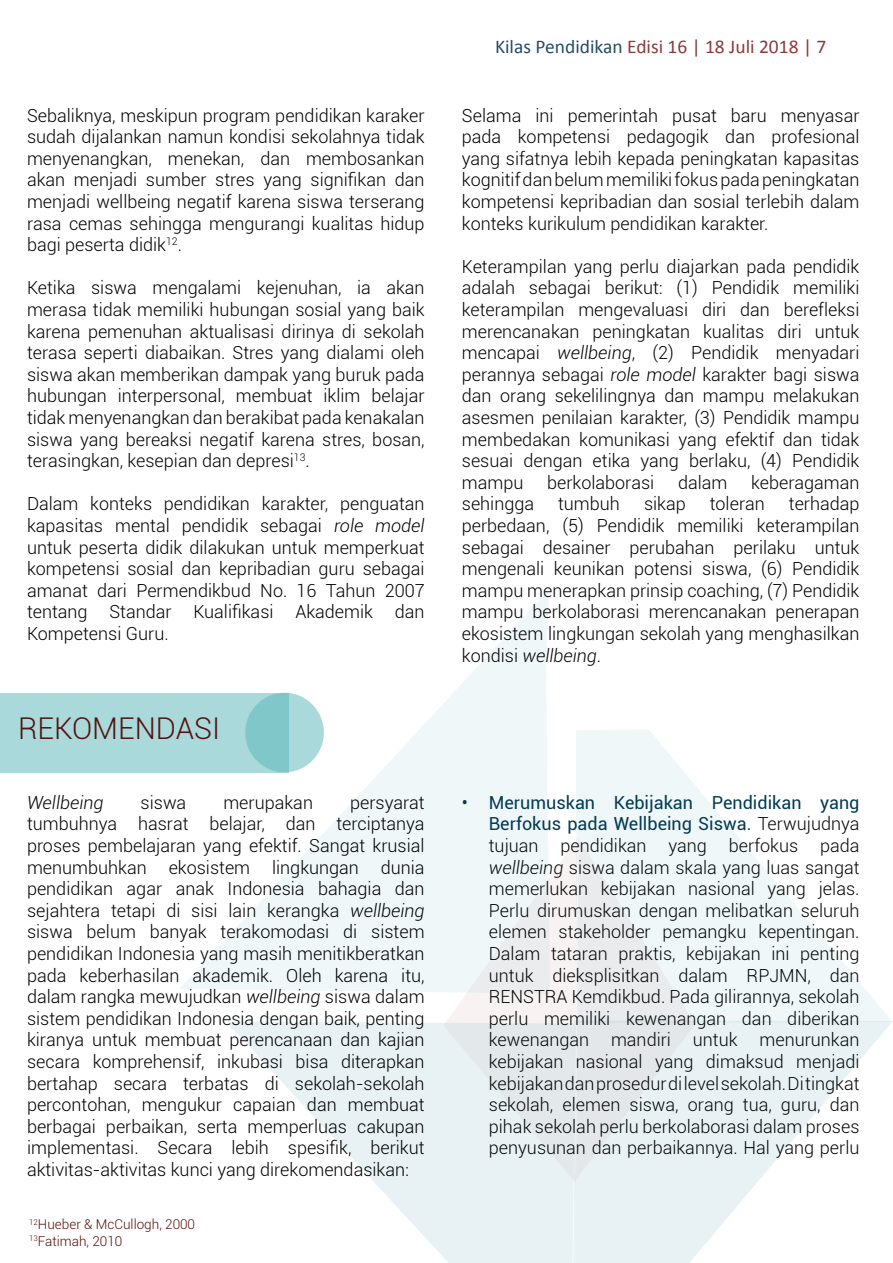
<style>
.page{position:relative;width:893px;height:1263px;background:#fff}
.page>*{position:absolute;margin:0;border:0;box-sizing:border-box;transform-origin:0 0}
.t1{font:300 30px "Roboto";color:#541310}
.t2{font:19.5px "Calibri";color:#8b3a3d}
.t3{font:300 18px/21.6px "Roboto";color:#000;text-align:justify}
.t4{font:300 18px/21.6px "Roboto";color:#040606;text-align:justify}
.t5{font:italic 300 18px "Roboto";color:#000}
.t6{font:300 13.5px/16.2px "Roboto";color:#5a0b0c}
.s1{font-style:italic}
.s2{color:#264c62}
.s3{font-weight:400;color:#033b55}
</style>
<div class="page">
<svg style="left:447px;top:841px;width:129px;height:180px;fill:#f8f2f2"></svg>
<svg style="left:179px;top:590px;width:371px;height:404px;fill:#f0f7f8"></svg>
<svg style="left:227px;top:1021px;width:346px;height:242px;fill:#e8f2f5"></svg>
<svg style="left:576px;top:730px;width:315px;height:290px"></svg>
<svg style="left:573px;top:1020px;width:320px;height:243px;fill:#e8f2f5"></svg>
<svg style="left:576px;top:837px;width:119px;height:342px"></svg>
<div style="left:245px;top:693px;width:79px;height:79px;background:#a9d9da;border-radius:50%"></div>
<svg style="left:0;top:693px;width:288px;height:79px;background:#a3d6d7"></svg>
<p class="t3" style="left:27px;top:104px;width:399px">Sebaliknya, meskipun program pendidikan karaker sudah dijalankan namun kondisi sekolahnya tidak menyenangkan, menekan, dan membosankan akan menjadi sumber stres yang signifikan dan menjadi wellbeing negatif karena siswa terserang rasa cemas sehingga mengurangi kualitas hidup bagi peserta didik<sup>12</sup>.</p>
<p class="t3" style="left:27px;top:277px;width:399px">Ketika siswa mengalami kejenuhan, ia akan merasa tidak memiliki hubungan sosial yang baik karena pemenuhan aktualisasi dirinya di sekolah terasa seperti diabaikan. Stres yang dialami oleh siswa akan memberikan dampak yang buruk pada hubungan interpersonal, membuat iklim belajar tidak menyenangkan dan berakibat pada kenakalan siswa yang bereaksi negatif karena stres, bosan, terasingkan, kesepian dan depresi<sup>13</sup>.</p>
<p class="t3" style="left:27px;top:493px;width:399px">Dalam konteks pendidikan karakter, penguatan kapasitas mental pendidik sebagai <span class="s1">role model </span>untuk peserta didik dilakukan untuk memperkuat kompetensi sosial dan kepribadian guru sebagai amanat dari Permendikbud No. 16 Tahun 2007 tentang Standar Kualifikasi Akademik dan Kompetensi Guru.</p>
<h1 class="t1" style="left:18px;top:707px;width:204px">REKOMENDASI</h1>
<p class="t2" style="left:495px;top:34px;width:333px"><span class="s2">Kilas Pendidikan</span> Edisi 16 | 18 Juli 2018 | 7</p>
<p class="t3" style="left:462px;top:104px;width:399px">Selama ini pemerintah pusat baru menyasar pada kompetensi pedagogik dan profesional yang sifatnya lebih kepada peningkatan kapasitas kognitif dan belum memiliki fokus pada peningkatan kompetensi kepribadian dan sosial terlebih dalam konteks kurikulum pendidikan karakter.</p>
<p class="t3" style="left:462px;top:255px;width:399px">Keterampilan yang perlu diajarkan pada pendidik adalah sebagai berikut: (1) Pendidik memiliki keterampilan mengevaluasi diri dan berefleksi merencanakan peningkatan kualitas diri untuk mencapai <span class="s1">wellbeing</span>, (2) Pendidik menyadari perannya sebagai <span class="s1">role model</span> karakter bagi siswa dan orang sekelilingnya dan mampu melakukan asesmen penilaian karakter, (3) Pendidik mampu membedakan komunikasi yang efektif dan tidak sesuai dengan etika yang berlaku, (4) Pendidik mampu</p>
<p class="t3" style="left:547px;top:471px;width:109px">berkolaborasi</p>
<p class="t3" style="left:678px;top:471px;width:51px">dalam</p>
<p class="t3" style="left:751px;top:471px;width:110px">keberagaman</p>
<p class="t3" style="left:462px;top:493px;width:399px;text-indent:327px">terhadap perbedaan, (5) Pendidik memiliki keterampilan sebagai desainer perubahan perilaku untuk mengenali keunikan potensi siswa, (6) Pendidik mampu menerapkan prinsip coaching, (7) Pendidik mampu berkolaborasi merencanakan penerapan ekosistem lingkungan sekolah yang menghasilkan kondisi <span class="s1">wellbeing</span>.</p>
<p class="t3" style="left:462px;top:493px;width:74px">sehingga</p>
<p class="t3" style="left:558px;top:493px;width:63px">tumbuh</p>
<p class="t3" style="left:644px;top:493px;width:43px">sikap</p>
<p class="t3" style="left:710px;top:493px;width:57px">toleran</p>
<p class="t5" style="left:27px;top:790px;width:78px">Wellbeing</p>
<p class="t3" style="left:141px;top:791px;width:47px">siswa</p>
<p class="t3" style="left:223px;top:791px;width:91px">merupakan</p>
<p class="t3" style="left:27px;top:791px;width:399px;text-indent:323px">persyarat tumbuhnya hasrat belajar, dan terciptanya proses pembelajaran yang efektif. Sangat krusial menumbuhkan ekosistem lingkungan dunia pendidikan agar anak Indonesia bahagia dan sejahtera tetapi di sisi lain kerangka <span class="s1">wellbeing </span>siswa belum banyak terakomodasi di sistem pendidikan Indonesia yang masih menitikberatkan pada keberhasilan akademik. Oleh karena itu, dalam rangka mewujudkan <span class="s1">wellbeing</span> siswa dalam sistem pendidikan Indonesia dengan baik, penting kiranya untuk membuat perencanaan dan kajian secara komprehensif, inkubasi bisa diterapkan bertahap secara terbatas di sekolah-sekolah percontohan, mengukur capaian dan membuat berbagai perbaikan, serta memperluas cakupan implementasi. Secara lebih spesifik, berikut aktivitas-aktivitas kunci yang direkomendasikan:</p>
<p class="t4" style="left:489px;top:791px;width:372px;text-indent:-27px"><span class="s3">• Merumuskan Kebijakan Pendidikan yang Berfokus pada Wellbeing Siswa.</span> Terwujudnya tujuan pendidikan yang berfokus pada <span class="s1">wellbeing</span> siswa dalam skala yang luas sangat memerlukan kebijakan nasional yang jelas.<br>Perlu dirumuskan dengan melibatkan seluruh elemen stakeholder pemangku kepentingan.<br>Dalam tataran praktis, kebijakan ini penting untuk dieksplisitkan dalam RPJMN, dan RENSTRA Kemdikbud. Pada gilirannya, sekolah perlu memiliki kewenangan dan diberikan kewenangan mandiri untuk menurunkan kebijakan nasional yang dimaksud menjadi kebijakan dan prosedur di level sekolah. Di tingkat sekolah, elemen siswa, orang tua, guru, dan pihak sekolah perlu berkolaborasi dalam proses penyusunan dan perbaikannya. Hal yang perlu</p>
<p class="t6" style="left:29px;top:1216px;width:167px"><sup>12</sup>Hueber &amp; McCullogh, 2000<br><sup>13</sup>Fatimah, 2010</p>
</div>
